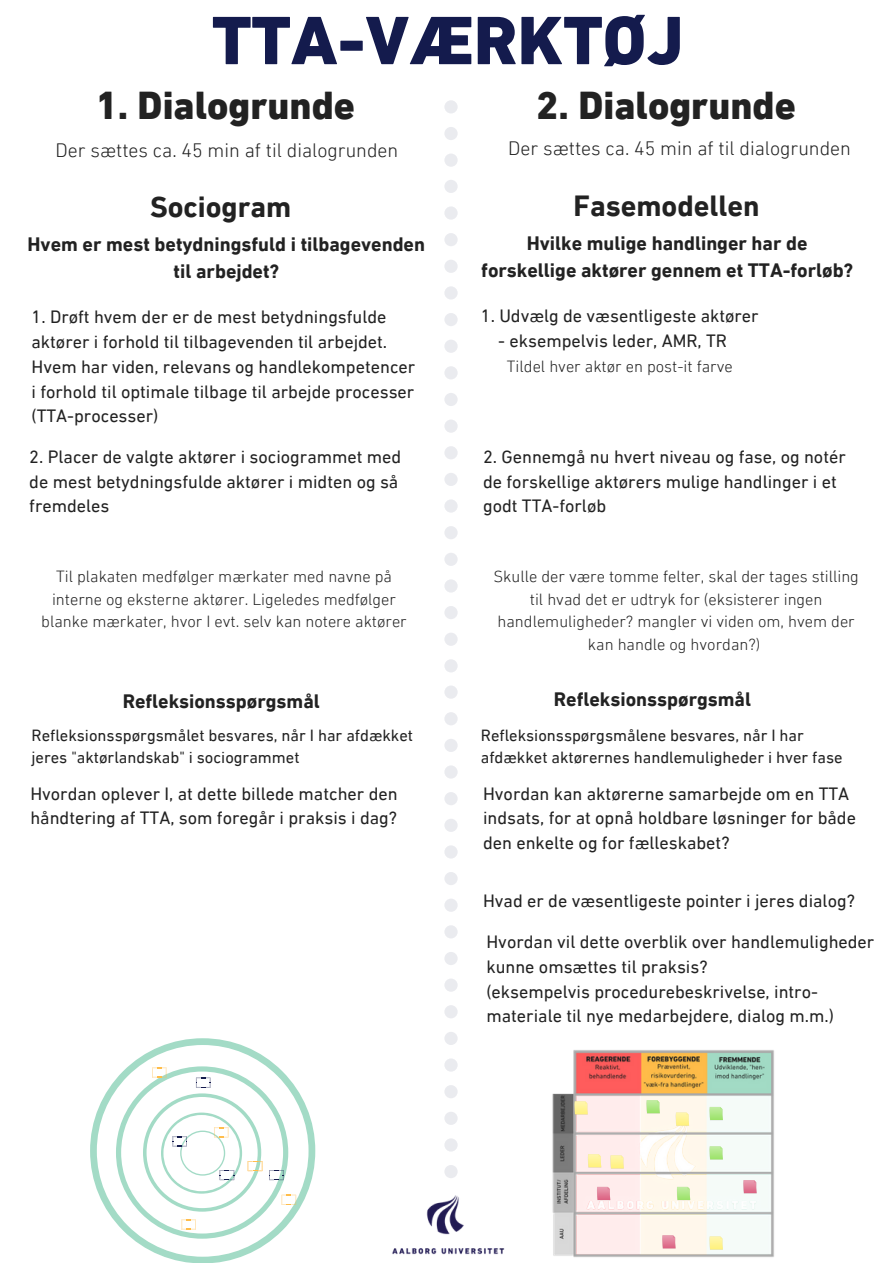
<style>
.page{position:relative;width:893px;height:1263px;background:#fff}
.page>*{position:absolute;margin:0;border:0;box-sizing:border-box;transform-origin:0 0}
.t1{font:800 69.6px "DIN Next LT Pro";color:#141b4d}
.t2{font:800 39.75px "DIN Next LT Pro";color:#222}
.t3{font:700 29.85px "DIN Next LT Pro";color:#222}
.t4{font:700 19.8px/27px "DIN Next LT Pro";color:#222;text-align:center}
.t5{font:300 19.8px "DIN Next LT Pro";color:#222}
.t6{font:18.15px/24.8px "DIN Next LT Pro";color:#222}
.t7{font:300 16.5px/22.5px "DIN Next LT Pro";color:#222;text-align:center}
.t8{font:16.5px/22.5px "DIN Next LT Pro";color:#222}
</style>
<div class="page">
<img style="left:552px;top:1050px;width:222px;height:207px">
<svg style="left:90px;top:1038px;width:225px;height:225px"></svg>
<div style="left:445px;top:1032px;width:13px;height:13px;background:#eaebef;border-radius:50%"></div>
<div style="left:445px;top:1005px;width:13px;height:13px;background:#eaebef;border-radius:50%"></div>
<div style="left:445px;top:1058px;width:13px;height:14px;background:#eaebef;border-radius:50%"></div>
<div style="left:445px;top:952px;width:13px;height:13px;background:#eaebef;border-radius:50%"></div>
<svg style="left:445px;top:1165px;width:13px;height:13px"></svg>
<div style="left:445px;top:925px;width:13px;height:13px;background:#eaebef;border-radius:50%"></div>
<div style="left:445px;top:1138px;width:13px;height:13px;background:#eaebef;border-radius:50%"></div>
<div style="left:445px;top:1112px;width:13px;height:13px;background:#eaebef;border-radius:50%"></div>
<div style="left:445px;top:1085px;width:13px;height:13px;background:#eaebef;border-radius:50%"></div>
<div style="left:445px;top:978px;width:13px;height:14px;background:#eaebef;border-radius:50%"></div>
<div style="left:445px;top:765px;width:13px;height:14px;background:#eaebef;border-radius:50%"></div>
<div style="left:445px;top:739px;width:13px;height:13px;background:#eaebef;border-radius:50%"></div>
<div style="left:445px;top:712px;width:13px;height:13px;background:#eaebef;border-radius:50%"></div>
<div style="left:445px;top:685px;width:13px;height:14px;background:#eaebef;border-radius:50%"></div>
<div style="left:445px;top:792px;width:13px;height:13px;background:#eaebef;border-radius:50%"></div>
<div style="left:445px;top:872px;width:13px;height:13px;background:#eaebef;border-radius:50%"></div>
<div style="left:445px;top:845px;width:13px;height:13px;background:#eaebef;border-radius:50%"></div>
<div style="left:445px;top:898px;width:13px;height:14px;background:#eaebef;border-radius:50%"></div>
<div style="left:445px;top:819px;width:13px;height:13px;background:#eaebef;border-radius:50%"></div>
<div style="left:445px;top:526px;width:13px;height:13px;background:#eaebef;border-radius:50%"></div>
<div style="left:445px;top:499px;width:13px;height:14px;background:#eaebef;border-radius:50%"></div>
<div style="left:445px;top:553px;width:13px;height:13px;background:#eaebef;border-radius:50%"></div>
<div style="left:445px;top:446px;width:13px;height:13px;background:#eaebef;border-radius:50%"></div>
<svg style="left:445px;top:659px;width:13px;height:13px"></svg>
<div style="left:445px;top:419px;width:13px;height:14px;background:#eaebef;border-radius:50%"></div>
<div style="left:445px;top:633px;width:13px;height:13px;background:#eaebef;border-radius:50%"></div>
<div style="left:445px;top:606px;width:13px;height:13px;background:#eaebef;border-radius:50%"></div>
<div style="left:445px;top:579px;width:13px;height:14px;background:#eaebef;border-radius:50%"></div>
<div style="left:445px;top:473px;width:13px;height:13px;background:#eaebef;border-radius:50%"></div>
<div style="left:445px;top:260px;width:13px;height:13px;background:#eaebef;border-radius:50%"></div>
<div style="left:445px;top:233px;width:13px;height:13px;background:#eaebef;border-radius:50%"></div>
<div style="left:445px;top:206px;width:13px;height:14px;background:#eaebef;border-radius:50%"></div>
<div style="left:445px;top:180px;width:13px;height:13px;background:#eaebef;border-radius:50%"></div>
<div style="left:445px;top:286px;width:13px;height:14px;background:#eaebef;border-radius:50%"></div>
<div style="left:445px;top:366px;width:13px;height:13px;background:#eaebef;border-radius:50%"></div>
<div style="left:445px;top:340px;width:13px;height:13px;background:#eaebef;border-radius:50%"></div>
<div style="left:445px;top:393px;width:13px;height:13px;background:#eaebef;border-radius:50%"></div>
<div style="left:445px;top:313px;width:13px;height:13px;background:#eaebef;border-radius:50%"></div>
<svg style="left:445px;top:154px;width:13px;height:13px"></svg>
<div style="left:445px;top:127px;width:13px;height:13px;background:#eaebef;border-radius:50%"></div>
<div style="left:445px;top:100px;width:13px;height:13px;background:#eaebef;border-radius:50%"></div>
<img style="left:392px;top:1195px;width:113px;height:60px">
<svg style="left:574px;top:1101px;width:14px;height:14px"></svg>
<svg style="left:676px;top:1112px;width:13px;height:14px"></svg>
<svg style="left:709px;top:1146px;width:14px;height:14px"></svg>
<svg style="left:743px;top:1180px;width:14px;height:14px"></svg>
<svg style="left:597px;top:1187px;width:13px;height:13px"></svg>
<svg style="left:662px;top:1235px;width:14px;height:14px"></svg>
<svg style="left:646px;top:1100px;width:14px;height:14px"></svg>
<svg style="left:677px;top:1187px;width:13px;height:13px"></svg>
<svg style="left:709px;top:1107px;width:14px;height:13px"></svg>
<svg style="left:610px;top:1155px;width:14px;height:14px"></svg>
<svg style="left:588px;top:1154px;width:13px;height:14px"></svg>
<svg style="left:709px;top:1236px;width:14px;height:14px"></svg>
<svg style="left:116px;top:1066px;width:180px;height:173px"></svg>
<h1 class="t1" style="left:212px;top:12px;width:473px">TTA-VÆRKTØJ</h1>
<h2 class="t2" style="left:95px;top:90px;width:261px">1. Dialogrunde</h2>
<h2 class="t2" style="left:536px;top:90px;width:261px">2. Dialogrunde</h2>
<p class="t5" style="left:56px;top:142px;width:344px">Der sættes ca. 45 min af til dialogrunden</p>
<p class="t5" style="left:508px;top:141px;width:344px">Der sættes ca. 45 min af til dialogrunden</p>
<h3 class="t3" style="left:150px;top:195px;width:143px">Sociogram</h3>
<h3 class="t3" style="left:573px;top:194px;width:188px">Fasemodellen</h3>
<p class="t4" style="left:28px;top:233px;width:399px">Hvem er mest betydningsfuld i tilbagevenden til arbejdet?</p>
<p class="t4" style="left:481px;top:232px;width:373px">Hvilke mulige handlinger har de forskellige aktører gennem et TTA-forløb?</p>
<p class="t6" style="left:32px;top:306px;width:385px">1. Drøft hvem der er de mest betydningsfulde aktører i forhold til tilbagevenden til arbejdet.<br>Hvem har viden, relevans og handlekompetencer i forhold til optimale tilbage til arbejde processer (TTA-processer)</p>
<p class="t6" style="left:29px;top:446px;width:374px">2. Placer de valgte aktører i sociogrammet med de mest betydningsfulde aktører i midten og så fremdeles</p>
<p class="t6" style="left:481px;top:305px;width:279px">1. Udvælg de væsentligeste aktører</p>
<p class="t6" style="left:498px;top:330px;width:230px">- eksempelvis leder, AMR, TR</p>
<p class="t7" style="left:507px;top:356px;width:227px">Tildel hver aktør en post-it farve</p>
<p class="t6" style="left:483px;top:446px;width:364px">2. Gennemgå nu hvert niveau og fase, og notér de forskellige aktørers mulige handlinger i et godt TTA-forløb</p>
<p class="t7" style="left:41px;top:567px;width:367px">Til plakaten medfølger mærkater med navne på interne og eksterne aktører. Ligeledes medfølger blanke mærkater, hvor I evt. selv kan notere aktører</p>
<p class="t4" style="left:123px;top:690px;width:199px">Refleksionsspørgsmål</p>
<p class="t7" style="left:493px;top:567px;width:367px">Skulle der være tomme felter, skal der tages stilling til hvad det er udtryk for (eksisterer ingen handlemuligheder? mangler vi viden om, hvem der kan handle og hvordan?)</p>
<p class="t4" style="left:554px;top:688px;width:199px">Refleksionsspørgsmål</p>
<p class="t8" style="left:32px;top:725px;width:383px">Refleksionsspørgsmålet besvares, når I har afdækket jeres "aktørlandskab" i sociogrammet</p>
<p class="t8" style="left:481px;top:725px;width:363px">Refleksionsspørgsmålene besvares, når I har afdækket aktørernes handlemuligheder i hver fase</p>
<p class="t6" style="left:30px;top:783px;width:369px">Hvordan oplever I, at dette billede matcher den håndtering af TTA, som foregår i praksis i dag?</p>
<p class="t6" style="left:483px;top:783px;width:374px">Hvordan kan aktørerne samarbejde om en TTA indsats, for at opnå holdbare løsninger for både den enkelte og for fælleskabet?</p>
<p class="t6" style="left:483px;top:889px;width:373px">Hvad er de væsentligeste pointer i jeres dialog?</p>
<p class="t6" style="left:486px;top:931px;width:389px">Hvordan vil dette overblik over handlemuligheder kunne omsættes til praksis?<br>(eksempelvis procedurebeskrivelse, intro&shy;materiale til nye medarbejdere, dialog m.m.)</p>
</div>
